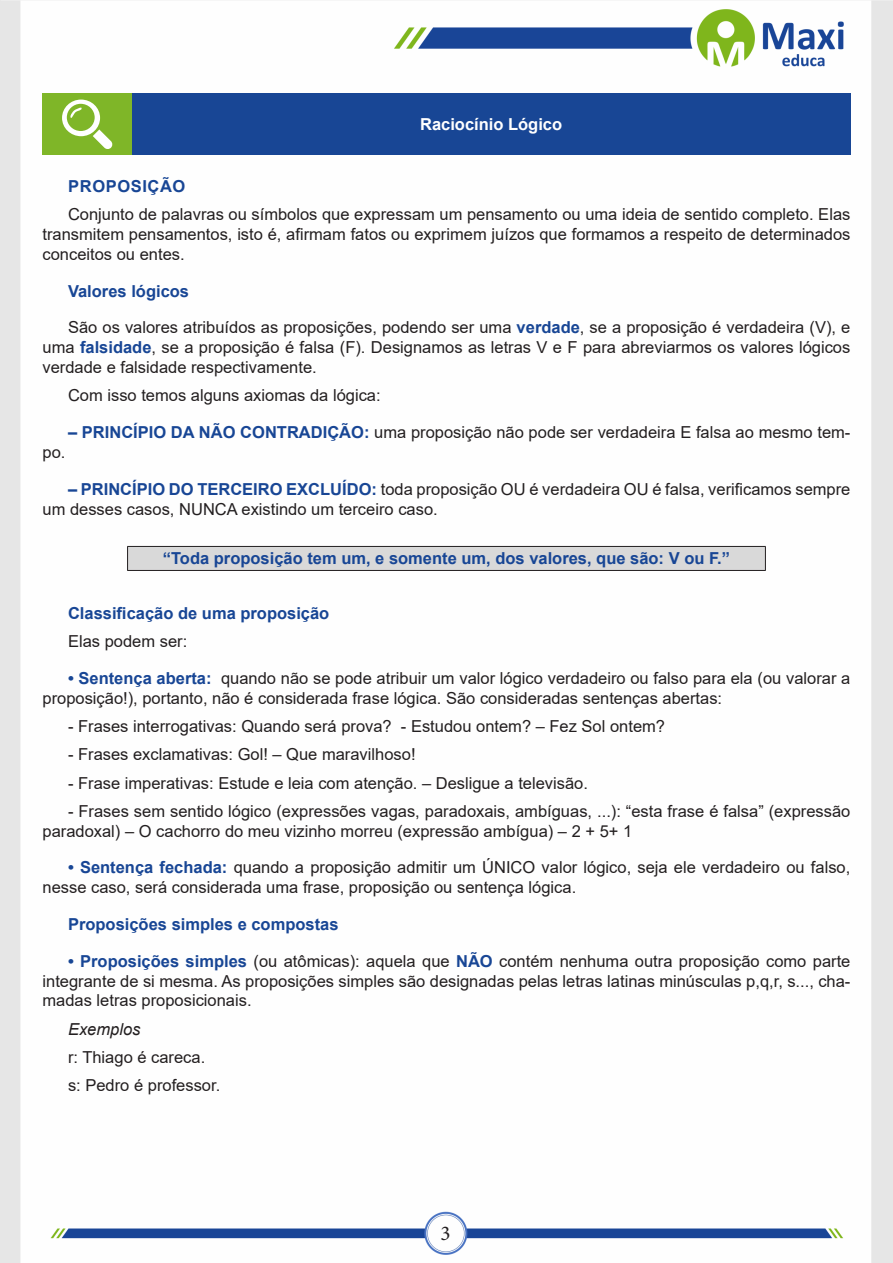
<style>
.page{position:relative;width:893px;height:1263px;background:#fff}
.page>*{position:absolute;margin:0;border:0;box-sizing:border-box;transform-origin:0 0}
.t1{font:21px "Minion Pro";color:#231f20}
.t2{font:16.5px/19.8px "Arial";color:#231f20}
.t3{font:700 16.5px "Arial";color:#184695}
.Titulo_de_Caixa{font:700 16.5px "Arial";color:#fff}
.t4{font:700 16.5px "Arial";letter-spacing:.035em;color:#184695}
.t5{font:italic 16.5px "Arial";color:#231f20}
.s1{font-weight:700;color:#184695}
</style>
<div class="page">
<img style="left:0;top:0;width:893px;height:1263px">
<div style="left:43px;top:94px;width:89px;height:61px;background:#7fb628"></div>
<div style="left:132px;top:94px;width:718px;height:61px;background:#184695"></div>
<svg style="left:62px;top:100px;width:51px;height:49px"></svg>
<div style="left:128px;top:546px;width:637px;height:24px;background:#d9d9d9"></div>
<svg style="left:127px;top:547px;width:1px;height:23px"></svg>
<svg style="left:765px;top:547px;width:1px;height:23px"></svg>
<hr style="left:127px;top:546px;width:639px;height:1px;background:#231f20">
<hr style="left:127px;top:570px;width:639px;height:1px;background:#231f20">
<p class="Titulo_de_Caixa" style="left:420px;top:113px;width:144px">Raciocínio Lógico</p>
<p class="t4" style="left:68px;top:174px;width:119px">PROPOSIÇÃO</p>
<p class="t2" style="left:43px;top:204px;width:809px;text-align:justify;text-indent:26px">Conjunto de palavras ou símbolos que expressam um pensamento ou uma ideia de sentido completo. Elas transmitem pensamentos, isto é, afirmam fatos ou exprimem juízos que formamos a respeito de determinados conceitos ou entes.</p>
<p class="t3" style="left:68px;top:279px;width:123px">Valores lógicos</p>
<p class="t2" style="left:43px;top:318px;width:809px;text-align:justify;text-indent:26px">São os valores atribuídos as proposições, podendo ser uma <span class="s1">verdade</span>, se a proposição é verdadeira (V), e uma <span class="s1">falsidade</span>, se a proposição é falsa (F). Designamos as letras V e F para abreviarmos os valores lógicos verdade e falsidade respectivamente.</p>
<p class="t2" style="left:68px;top:385px;width:314px">Com isso temos alguns axiomas da lógica:</p>
<p class="t2" style="left:68px;top:422px;width:784px"><span class="s1">– PRINCÍPIO DA NÃO CONTRADIÇÃO:</span> uma proposição não pode ser verdadeira E falsa ao mesmo tem-</p>
<p class="t2" style="left:43px;top:442px;width:24px">po.</p>
<p class="t2" style="left:43px;top:479px;width:809px;text-indent:26px"><span class="s1">– PRINCÍPIO DO TERCEIRO EXCLUÍDO:</span> toda proposição OU é verdadeira OU é falsa, verificamos sempre um desses casos, NUNCA existindo um terceiro caso.</p>
<p class="t3" style="left:163px;top:547px;width:569px">“Toda proposição tem um, e somente um, dos valores, que são: V ou F.”</p>
<p class="t3" style="left:68px;top:601px;width:263px">Classificação de uma proposição</p>
<p class="t2" style="left:68px;top:631px;width:121px">Elas podem ser:</p>
<p class="t2" style="left:43px;top:668px;width:809px;text-indent:26px"><span class="s1">• Sentença aberta:</span> quando não se pode atribuir um valor lógico verdadeiro ou falso para ela (ou valorar a proposição!), portanto, não é considerada frase lógica. São consideradas sentenças abertas:</p>
<p class="t2" style="left:68px;top:716px;width:599px">- Frases interrogativas: Quando será prova? - Estudou ontem? – Fez Sol ontem?</p>
<p class="t2" style="left:68px;top:744px;width:349px">- Frases exclamativas: Gol! – Que maravilhoso!</p>
<p class="t2" style="left:68px;top:773px;width:521px">- Frase imperativas: Estude e leia com atenção. – Desligue a televisão.</p>
<p class="t2" style="left:43px;top:801px;width:809px;text-indent:26px">- Frases sem sentido lógico (expressões vagas, paradoxais, ambíguas, ...): “esta frase é falsa” (expressão paradoxal) – O cachorro do meu vizinho morreu (expressão ambígua) – 2 + 5+ 1</p>
<p class="t2" style="left:43px;top:858px;width:809px;text-indent:26px"><span class="s1">• Sentença fechada:</span> quando a proposição admitir um ÚNICO valor lógico, seja ele verdadeiro ou falso, nesse caso, será considerada uma frase, proposição ou sentença lógica.</p>
<p class="t3" style="left:68px;top:912px;width:272px">Proposições simples e compostas</p>
<p class="t2" style="left:43px;top:951px;width:809px;text-align:justify;text-indent:26px"><span class="s1">• Proposições simples</span> (ou atômicas): aquela que <span class="s1">NÃO</span> contém nenhuma outra proposição como parte integrante de si mesma. As proposições simples são designadas pelas letras latinas minúsculas p,q,r, s..., cha&shy;madas letras proposicionais.</p>
<p class="t5" style="left:68px;top:1018px;width:74px">Exemplos</p>
<p class="t2" style="left:68px;top:1047px;width:139px">r: Thiago é careca.</p>
<p class="t2" style="left:68px;top:1075px;width:154px">s: Pedro é professor.</p>
<p class="t1" style="left:440px;top:1219px;width:12px">3</p>
</div>
